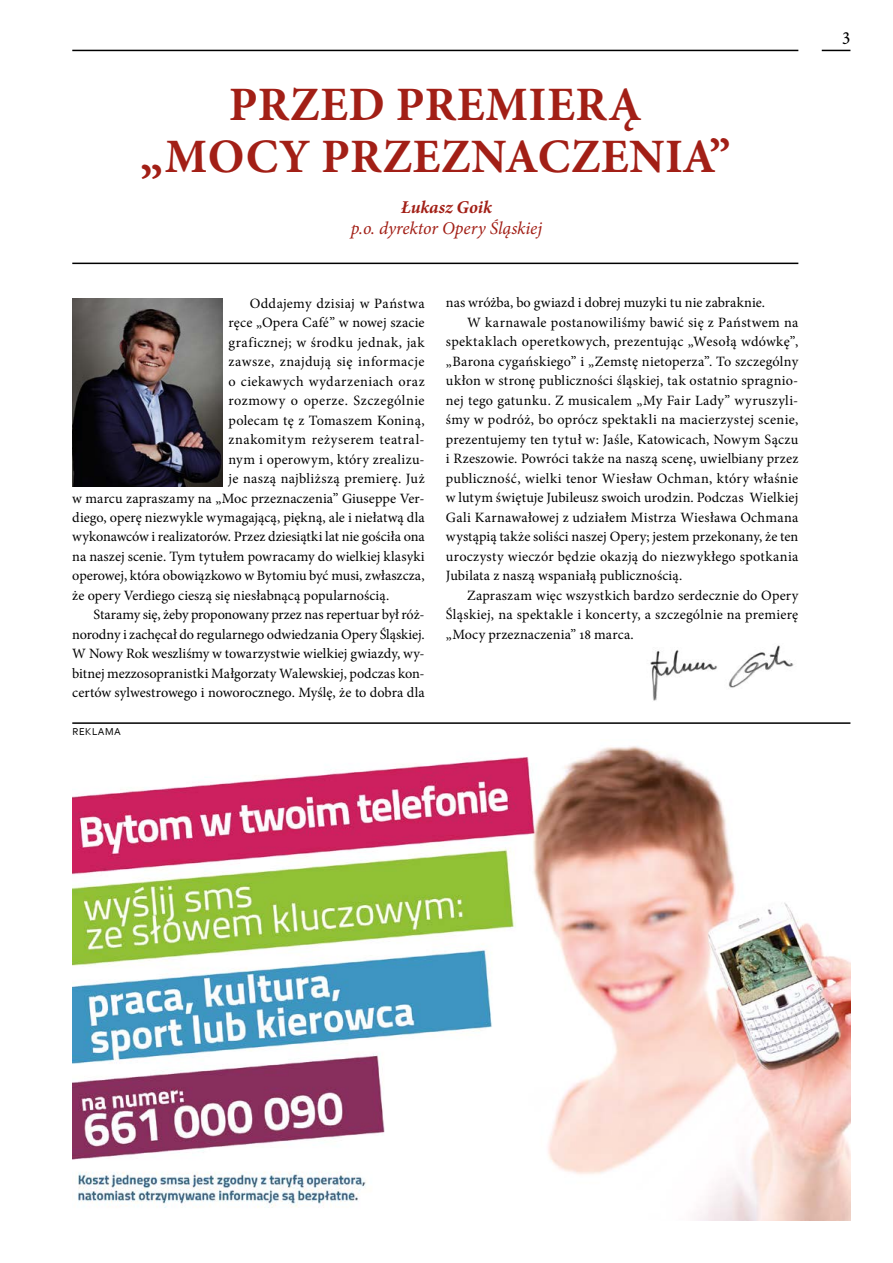
<style>
.page{position:relative;width:893px;height:1263px;background:#fff}
.page>*{position:absolute;margin:0;border:0;box-sizing:border-box;transform-origin:0 0}
.t1{font:700 48px/52.5px "Minion Pro";letter-spacing:.01em;color:#a21f16;text-align:center}
.t2{font:19.5px "Minion Pro";color:#000}
.t3{font:italic 18px "Minion Pro";letter-spacing:-.005em;color:#a21f16}
.t4{font:italic 700 18px "Minion Pro";color:#a21f16}
.t5{font:14.25px "Minion Pro";letter-spacing:.01em;color:#000}
.t6{font:14.25px "Minion Pro";letter-spacing:.03em;color:#000}
.t7{font:14.25px "Minion Pro";letter-spacing:-.01em;color:#000}
.t8{font:14.25px "Minion Pro";letter-spacing:.04em;color:#000}
.t9{font:10.5px "Corbel";letter-spacing:.04em;color:#000}
</style>
<div class="page">
<img style="left:650px;top:645px;width:144px;height:56px">
<img style="left:72px;top:746px;width:778px;height:474px">
<hr style="left:72px;top:722px;width:778px;height:2px;background:#000">
<img style="left:72px;top:299px;width:150px;height:187px">
<svg style="left:822px;top:50px;width:28px;height:1px"></svg>
<hr style="left:72px;top:50px;width:726px;height:1px;background:#000">
<hr style="left:72px;top:263px;width:726px;height:1px;background:#000">
<h1 class="t1" style="left:140px;top:78px;width:592px">PRZED PREMIERĄ „MOCY PRZEZNACZENIA”</h1>
<p class="t4" style="left:401px;top:194px;width:93px">Łukasz Goik</p>
<p class="t3" style="left:351px;top:216px;width:193px">p.o. dyrektor Opery Śląskiej</p>
<p class="t5" style="left:250px;top:293px;width:176px">Oddajemy dzisiaj w Państwa</p>
<p class="t5" style="left:229px;top:313px;width:198px">ręce „Opera Café” w nowej szacie</p>
<p class="t5" style="left:229px;top:332px;width:198px">graficznej; w środku jednak, jak</p>
<p class="t6" style="left:229px;top:352px;width:198px">zawsze, znajdują się informacje</p>
<p class="t6" style="left:229px;top:371px;width:198px">o ciekawych wydarzeniach oraz</p>
<p class="t6" style="left:229px;top:391px;width:198px">rozmowy o operze. Szczególnie</p>
<p class="t5" style="left:229px;top:410px;width:198px">polecam tę z Tomaszem Koniną,</p>
<p class="t8" style="left:229px;top:430px;width:198px">znakomitym reżyserem teatral-</p>
<p class="t5" style="left:229px;top:449px;width:198px">nym i operowym, który zrealizu-</p>
<p class="t5" style="left:229px;top:469px;width:198px">je naszą najbliższą premierę. Już</p>
<p class="t5" style="left:72px;top:488px;width:354px">w marcu zapraszamy na „Moc przeznaczenia” Giuseppe Ver-</p>
<p class="t5" style="left:72px;top:508px;width:354px">diego, operę niezwykle wymagającą, piękną, ale i niełatwą dla</p>
<p class="t5" style="left:72px;top:527px;width:354px">wykonawców i realizatorów. Przez dziesiątki lat nie gościła ona</p>
<p class="t5" style="left:72px;top:547px;width:354px">na naszej scenie. Tym tytułem powracamy do wielkiej klasyki</p>
<p class="t5" style="left:72px;top:566px;width:354px">operowej, która obowiązkowo w Bytomiu być musi, zwłaszcza,</p>
<p class="t5" style="left:72px;top:586px;width:318px">że opery Verdiego cieszą się niesłabnącą popularnością.</p>
<p class="t7" style="left:94px;top:605px;width:333px">Staramy się, żeby proponowany przez nas repertuar był róż-</p>
<p class="t5" style="left:72px;top:625px;width:354px">norodny i zachęcał do regularnego odwiedzania Opery Śląskiej.</p>
<p class="t5" style="left:72px;top:644px;width:354px">W Nowy Rok weszliśmy w towarzystwie wielkiej gwiazdy, wy-</p>
<p class="t5" style="left:72px;top:664px;width:354px">bitnej mezzosopranistki Małgorzaty Walewskiej, podczas kon-</p>
<p class="t5" style="left:72px;top:683px;width:354px">certów sylwestrowego i noworocznego. Myślę, że to dobra dla</p>
<p class="t9" style="left:72px;top:725px;width:50px">REKLAMA</p>
<p class="t5" style="left:446px;top:293px;width:321px">nas wróżba, bo gwiazd i dobrej muzyki tu nie zabraknie.</p>
<p class="t5" style="left:467px;top:313px;width:333px">W karnawale postanowiliśmy bawić się z Państwem na</p>
<p class="t5" style="left:446px;top:332px;width:354px">spektaklach operetkowych, prezentując „Wesołą wdówkę”,</p>
<p class="t5" style="left:446px;top:352px;width:354px">„Barona cygańskiego” i „Zemstę nietoperza”. To szczególny</p>
<p class="t5" style="left:446px;top:371px;width:354px">ukłon w stronę publiczności śląskiej, tak ostatnio spragnio-</p>
<p class="t5" style="left:446px;top:391px;width:354px">nej tego gatunku. Z musicalem „My Fair Lady” wyruszyli-</p>
<p class="t5" style="left:446px;top:410px;width:354px">śmy w podróż, bo oprócz spektakli na macierzystej scenie,</p>
<p class="t5" style="left:446px;top:430px;width:354px">prezentujemy ten tytuł w: Jaśle, Katowicach, Nowym Sączu</p>
<p class="t5" style="left:446px;top:449px;width:354px">i Rzeszowie. Powróci także na naszą scenę, uwielbiany przez</p>
<p class="t5" style="left:446px;top:469px;width:354px">publiczność, wielki tenor Wiesław Ochman, który właśnie</p>
<p class="t5" style="left:446px;top:488px;width:354px">w lutym świętuje Jubileusz swoich urodzin. Podczas Wielkiej</p>
<p class="t5" style="left:446px;top:508px;width:354px">Gali Karnawałowej z udziałem Mistrza Wiesława Ochmana</p>
<p class="t5" style="left:446px;top:527px;width:354px">wystąpią także soliści naszej Opery; jestem przekonany, że ten</p>
<p class="t5" style="left:446px;top:547px;width:354px">uroczysty wieczór będzie okazją do niezwykłego spotkania</p>
<p class="t5" style="left:446px;top:566px;width:238px">Jubilata z naszą wspaniałą publicznością.</p>
<p class="t5" style="left:467px;top:586px;width:333px">Zapraszam więc wszystkich bardzo serdecznie do Opery</p>
<p class="t5" style="left:446px;top:605px;width:354px">Śląskiej, na spektakle i koncerty, a szczególnie na premierę</p>
<p class="t5" style="left:446px;top:625px;width:189px">„Mocy przeznaczenia” 18 marca.</p>
<h2 class="t2" style="left:842px;top:22px;width:9px">3</h2>
</div>
